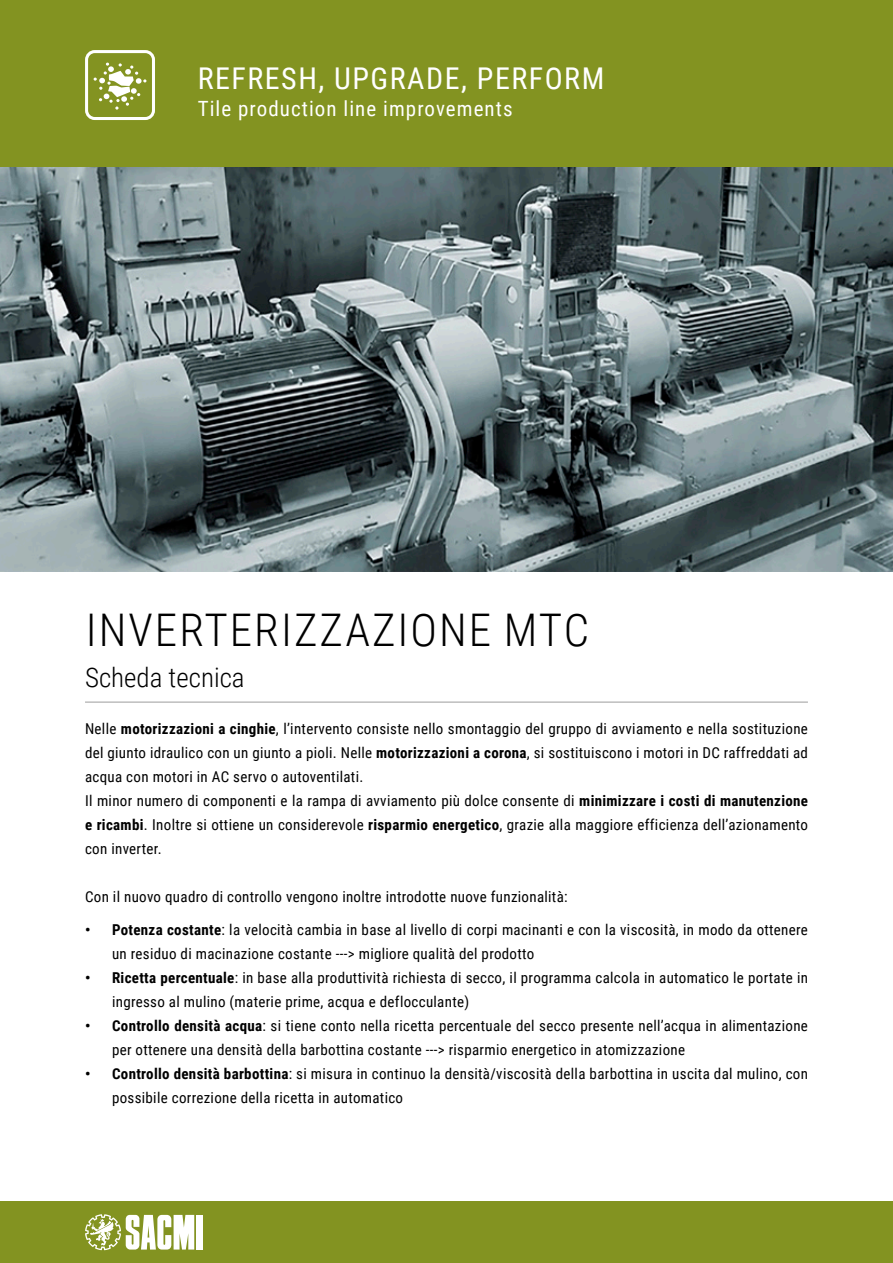
<style>
.page{position:relative;width:893px;height:1263px;background:#fff}
.page>*{position:absolute;margin:0;border:0;box-sizing:border-box;transform-origin:0 0}
.t1{font:300 45px "Roboto Condensed";letter-spacing:.045em;color:#000}
.t2{font:30px "Roboto Condensed";letter-spacing:.05em;color:#fff}
.t3{font:300 27px "Roboto Condensed";color:#000}
.t4{font:21px "Roboto Condensed";letter-spacing:.05em;color:#fff}
.t5{font:15px/24px "Roboto Condensed";letter-spacing:.02em;color:#000}
.s1{font-weight:700}
</style>
<div class="page">
<div style="left:0;top:0;width:893px;height:168px;background:#839321"></div>
<div style="left:0;top:1201px;width:893px;height:62px;background:#839321"></div>
<hr style="left:85px;top:702px;width:723px;height:1px;background:#9c9c9c">
<div style="left:196px;top:1215px;width:6px;height:34px;background:#fff"></div>
<svg style="left:85px;top:1214px;width:109px;height:36px"></svg>
<div style="left:85px;top:50px;width:70px;height:70px;border:3px solid #fff;border-radius:8px"></div>
<svg style="left:94px;top:63px;width:52px;height:47px"></svg>
<img style="left:0;top:168px;width:893px;height:404px">
<h2 class="t2" style="left:198px;top:58px;width:408px">REFRESH, UPGRADE, PERFORM</h2>
<h3 class="t4" style="left:198px;top:94px;width:316px">Tile production line improvements</h3>
<h1 class="t1" style="left:86px;top:599px;width:505px">INVERTERIZZAZIONE MTC</h1>
<h3 class="t3" style="left:85px;top:658px;width:161px">Scheda tecnica</h3>
<p class="t5" style="left:85px;top:716px;width:725px">Nelle <span class="s1">motorizzazioni a cinghie</span>, l’intervento consiste nello smontaggio del gruppo di avviamento e nella sostituzione del giunto idraulico con un giunto a pioli. Nelle <span class="s1">motorizzazioni a corona</span>, si sostituiscono i motori in DC raffreddati ad acqua con motori in AC servo o autoventilati.<br>Il minor numero di componenti e la rampa di avviamento più dolce consente di <span class="s1">minimizzare i costi di manutenzione e ricambi</span>. Inoltre si ottiene un considerevole <span class="s1">risparmio energetico</span>, grazie alla maggiore efficienza dell’azionamento con inverter.</p>
<p class="t5" style="left:85px;top:884px;width:484px">Con il nuovo quadro di controllo vengono inoltre introdotte nuove funzionalità:</p>
<p class="t5" style="left:112px;top:917px;width:697px;text-indent:-27px"><span class="s1">• Potenza costante</span>: la velocità cambia in base al livello di corpi macinanti e con la viscosità, in modo da ottenere un residuo di macinazione costante ---&gt; migliore qualità del prodotto</p>
<p class="t5" style="left:112px;top:965px;width:697px;text-indent:-27px"><span class="s1">• Ricetta percentuale</span>: in base alla produttività richiesta di secco, il programma calcola in automatico le portate in ingresso al mulino (materie prime, acqua e deflocculante)</p>
<p class="t5" style="left:112px;top:1013px;width:697px;text-indent:-27px"><span class="s1">• Controllo densità acqua</span>: si tiene conto nella ricetta percentuale del secco presente nell’acqua in alimentazione per ottenere una densità della barbottina costante ---&gt; risparmio energetico in atomizzazione</p>
<p class="t5" style="left:112px;top:1061px;width:697px;text-indent:-27px"><span class="s1">• Controllo densità barbottina</span>: si misura in continuo la densità/viscosità della barbottina in uscita dal mulino, con possibile correzione della ricetta in automatico</p>
</div>
